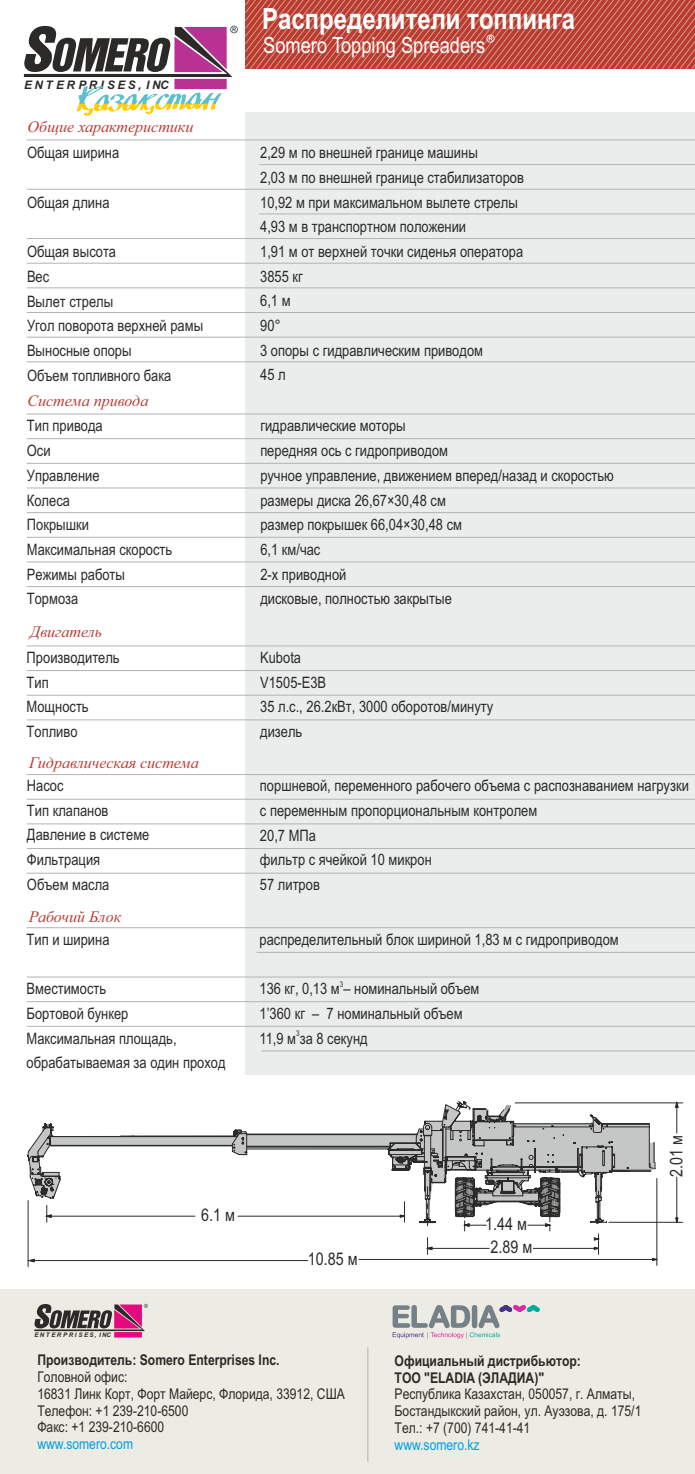
<style>
.page{position:relative;width:695px;height:1474px;background:#fff}
.page>*{position:absolute;margin:0;border:0;box-sizing:border-box;transform-origin:0 0}
.t1{font:700 29.22px "Arial Narrow";color:#fefefe}
.t2{font:22.22px "Arial Narrow";color:#fefefe}
.t3{font:17.5px "Arial Narrow";color:#2b2a29}
.t4{font:italic 15.92px "Times New Roman";color:#b93b31}
.t5{font:15.75px/24.7px "Arial Narrow";color:#2b2a29}
.t6{font:14.88px/16.8px "Arial Narrow";color:#2b2a29}
.t7{font:700 14.88px/17px "Arial Narrow";color:#2b2a29}
.t8{font:14.88px "Arial Narrow";color:#00a0e3}
.t9{font:italic 700 11.72px "Arial";letter-spacing:.21em;color:#2b2a29}
.t10{font:7.88px "Arial Narrow";color:#2b2a29}
.t11{font:italic 700 6.3px "Arial";letter-spacing:.21em;color:#2b2a29}
</style>
<div class="page">
<div style="left:245px;top:112px;width:449px;height:962px;background:#ebecec"></div>
<div style="left:0;top:1288px;width:694px;height:185px;background:#ecebe4"></div>
<hr style="left:367px;top:1347px;width:1px;height:114px;background:#b2b3b3">
<hr style="left:27px;top:140px;width:667px;height:1px;background:#b2b3b3">
<hr style="left:259px;top:164px;width:435px;height:1px;background:#b2b3b3">
<hr style="left:27px;top:189px;width:667px;height:1px;background:#b2b3b3">
<hr style="left:259px;top:213px;width:435px;height:1px;background:#b2b3b3">
<hr style="left:27px;top:238px;width:667px;height:1px;background:#b2b3b3">
<hr style="left:27px;top:263px;width:667px;height:1px;background:#b2b3b3">
<hr style="left:27px;top:312px;width:667px;height:1px;background:#b2b3b3">
<hr style="left:27px;top:287px;width:667px;height:1px;background:#b2b3b3">
<hr style="left:27px;top:337px;width:667px;height:1px;background:#b2b3b3">
<hr style="left:27px;top:361px;width:667px;height:1px;background:#b2b3b3">
<hr style="left:27px;top:414px;width:667px;height:1px;background:#b2b3b3">
<hr style="left:27px;top:438px;width:667px;height:1px;background:#b2b3b3">
<hr style="left:27px;top:463px;width:667px;height:1px;background:#b2b3b3">
<hr style="left:27px;top:487px;width:667px;height:1px;background:#b2b3b3">
<hr style="left:27px;top:512px;width:667px;height:1px;background:#b2b3b3">
<hr style="left:27px;top:537px;width:667px;height:1px;background:#b2b3b3">
<hr style="left:27px;top:561px;width:667px;height:1px;background:#b2b3b3">
<hr style="left:27px;top:586px;width:667px;height:1px;background:#b2b3b3">
<hr style="left:27px;top:645px;width:667px;height:1px;background:#b2b3b3">
<hr style="left:27px;top:670px;width:667px;height:1px;background:#b2b3b3">
<hr style="left:27px;top:695px;width:667px;height:1px;background:#b2b3b3">
<hr style="left:27px;top:719px;width:667px;height:1px;background:#b2b3b3">
<hr style="left:27px;top:774px;width:667px;height:1px;background:#b2b3b3">
<hr style="left:27px;top:799px;width:667px;height:1px;background:#b2b3b3">
<hr style="left:27px;top:823px;width:667px;height:1px;background:#b2b3b3">
<hr style="left:27px;top:848px;width:667px;height:1px;background:#b2b3b3">
<hr style="left:27px;top:872px;width:667px;height:1px;background:#b2b3b3">
<hr style="left:27px;top:927px;width:667px;height:1px;background:#b2b3b3">
<hr style="left:256px;top:952px;width:438px;height:1px;background:#b2b3b3">
<hr style="left:27px;top:976px;width:667px;height:1px;background:#b2b3b3">
<hr style="left:27px;top:1001px;width:667px;height:1px;background:#b2b3b3">
<hr style="left:27px;top:1026px;width:667px;height:1px;background:#b2b3b3">
<hr style="left:261px;top:1050px;width:433px;height:1px;background:#b2b3b3">
<svg style="left:27px;top:1100px;width:656px;height:162px"></svg>
<svg style="left:27px;top:1177px;width:630px;height:90px"></svg>
<svg style="left:245px;top:0;width:449px;height:69px;background:#bf4f42"></svg>
<svg style="left:392px;top:1305px;width:148px;height:33px"></svg>
<svg style="left:34px;top:1303px;width:114px;height:34px"></svg>
<svg style="left:24px;top:26px;width:214px;height:90px"></svg>
<p class="t9" style="left:24px;top:80px;width:146px">ENTERPRISES, INC</p>
<p class="t4" style="left:28px;top:121px;width:167px">Общие характеристики</p>
<p class="t5" style="left:27px;top:142px;width:94px">Общая ширина</p>
<p class="t5" style="left:27px;top:191px;width:84px">Общая длина</p>
<p class="t5" style="left:27px;top:241px;width:178px">Общая высота<br>Вес<br>Вылет стрелы<br>Угол поворота верхней рамы<br>Выносные опоры<br>Объем топливного бака</p>
<p class="t4" style="left:27px;top:395px;width:122px">Система привода</p>
<h1 class="t1" style="left:262px;top:8px;width:314px">Распределители топпинга</h1>
<h2 class="t2" style="left:263px;top:36px;width:224px">Somero Topping Spreaders</h2>
<p class="t5" style="left:260px;top:142px;width:265px">2,29 м по внешней границе машины<br>2,03 м по внешней границе стабилизаторов<br>10,92 м при максимальном вылете стрелы<br>4,93 м в транспортном положении<br>1,91 м от верхней точки сиденья оператора<br>3855 кг<br>6,1 м<br>90°<br>3 опоры с гидравлическим приводом<br>45 л</p>
<p class="t5" style="left:27px;top:415px;width:147px">Тип привода<br>Оси<br>Управление<br>Колеса<br>Покрышки<br>Максимальная скорость<br>Режимы работы<br>Тормоза</p>
<p class="t5" style="left:260px;top:415px;width:355px">гидравлические моторы<br>передняя ось с гидроприводом<br>ручное управление, движением вперед/назад и скоростью размеры диска 26,67×30,48 см<br>размер покрышек 66,04×30,48 см<br>6,1 км/час<br>2-х приводной<br>дисковые, полностью закрытые</p>
<p class="t4" style="left:30px;top:625px;width:73px">Двигатель</p>
<p class="t5" style="left:27px;top:646px;width:95px">Производитель<br>Тип<br>Мощность<br>Топливо</p>
<p class="t5" style="left:260px;top:646px;width:234px">Kubota<br>V1505-E3B<br>35 л.с., 26.2кВт, 3000 оборотов/минуту дизель</p>
<p class="t4" style="left:29px;top:757px;width:171px">Гидравлическая система</p>
<p class="t5" style="left:27px;top:774px;width:124px">Насос<br>Тип клапанов<br>Давление в системе<br>Фильтрация<br>Объем маслa</p>
<p class="t5" style="left:260px;top:774px;width:430px">поршневой, переменного рабочего объема с распознаванием нагрузки с переменным пропорциональным контролем<br>20,7 МПа<br>фильтр с ячейкой 10 микрон<br>57 литров</p>
<p class="t4" style="left:29px;top:910px;width:94px">Рабочий Блок</p>
<p class="t5" style="left:27px;top:928px;width:84px">Тип и ширина</p>
<p class="t5" style="left:27px;top:977px;width:200px">Вместимость<br>Бортовой бункер<br>Максимальная площадь, обрабатываемая за один проход</p>
<p class="t5" style="left:259px;top:928px;width:361px">распределительный блок шириной 1,83 м с гидроприводом</p>
<p class="t10" style="left:340px;top:980px;width:5px">3</p>
<p class="t5" style="left:259px;top:978px;width:221px">136 кг, 0,13 м – номинальный объем<br>1’360 кг – 7 номинальный объем</p>
<p class="t10" style="left:296px;top:1030px;width:5px">3</p>
<p class="t5" style="left:259px;top:1027px;width:110px">11,9 м за 8 секунд</p>
<p class="t11" style="left:34px;top:1332px;width:78px">ENTERPRISES, INC</p>
<p class="t3" style="left:201px;top:1208px;width:35px">6.1 м</p>
<p class="t3" style="left:308px;top:1252px;width:51px">10.85 м</p>
<p class="t3" style="left:485px;top:1217px;width:43px">1.44 м</p>
<p class="t3" style="left:490px;top:1240px;width:43px">2.89 м</p>
<p class="t7" style="left:37px;top:1352px;width:244px">Производитель: Somero Enterprises Inc.</p>
<p class="t6" style="left:37px;top:1369px;width:309px">Головной офис:<br>16831 Линк Корт, Форт Майерс, Флорида, 33912, США<br>Телефон: +1 239-210-6500<br>Факс: +1 239-210-6600</p>
<p class="t8" style="left:37px;top:1438px;width:97px">www.somero.com</p>
<p class="t7" style="left:394px;top:1353px;width:188px">Официальный дистрибьютор:<br>ТОО "ELADIA (ЭЛАДИА)"</p>
<p class="t6" style="left:394px;top:1386px;width:248px">Республика Казахстан, 050057, г. Алматы,<br>Бостандыкский район, ул. Ауэзова, д. 175/1<br>Тел.: +7 (700) 741-41-41</p>
<p class="t8" style="left:394px;top:1438px;width:86px">www.somero.kz</p>
<p class="t3" style="left:669px;top:1176px;width:43px;rotate:-90deg">2.01 м</p>
</div>
